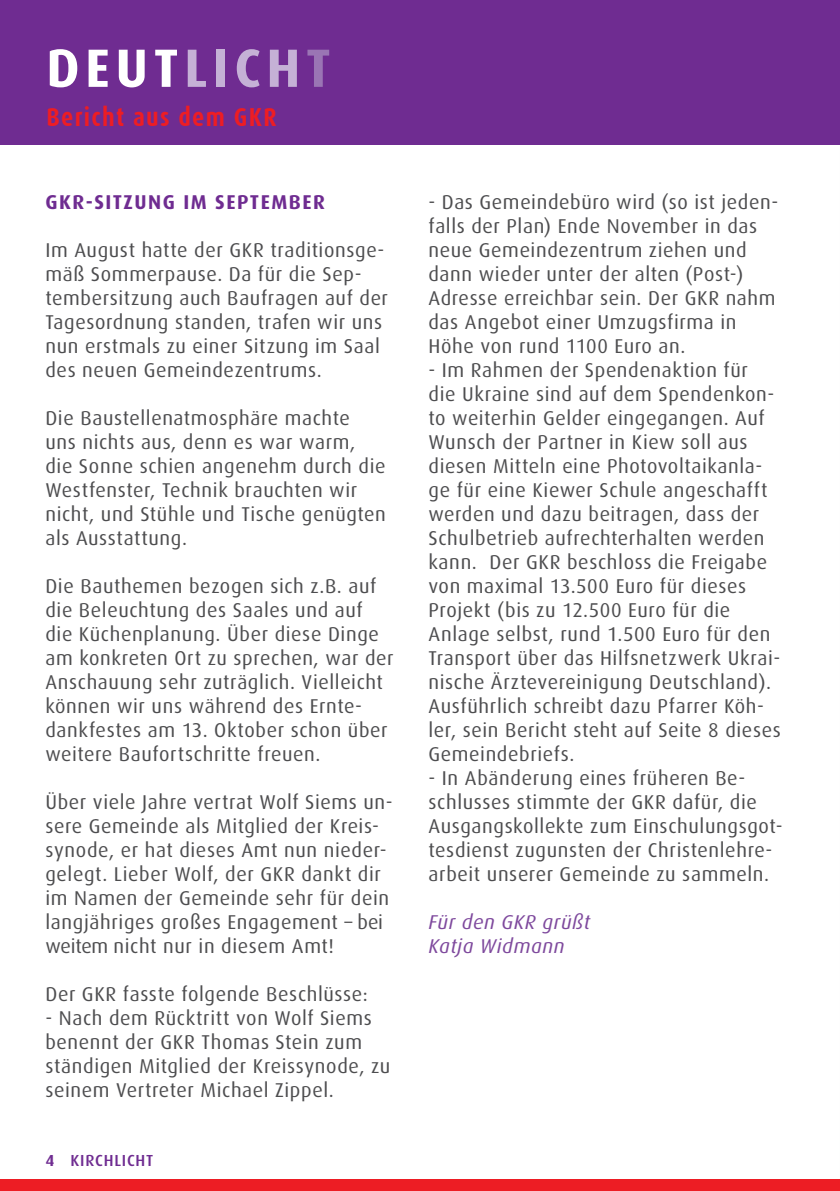
<style>
.page{position:relative;width:840px;height:1191px;background:#fff}
.page>*{position:absolute;margin:0;border:0;box-sizing:border-box;transform-origin:0 0}
.t1{font:700 54px "Dax";letter-spacing:.1em;color:#fff}
.t2{font:700 26px "Dax Condensed";letter-spacing:.05em;color:#ed1d24}
.t3{font:20px/24px "Dax";letter-spacing:.03em;color:#4d4d4f}
.t4{font:italic 20px/24px "Dax";letter-spacing:.03em;color:#7e499d}
.t5{font:700 20px "Dax";letter-spacing:.075em;color:#6f2c91}
.t6{font:500 16px "Dax";letter-spacing:.05em;color:#6f2c91}
.s1{color:#c5b1d6}
.s2{color:#9a75b4}
.s3{font-weight:700}
</style>
<div class="page">
<div style="left:0;top:1179px;width:839px;height:12px;background:#ed1d24"></div>
<div style="left:0;top:0;width:839px;height:145px;background:#6f2c91"></div>
<hr style="left:839px;top:0;width:1px;height:145px;background:#6f2c91">
<h1 class="t1" style="left:46px;top:38px;width:286px">DEUT<span class="s1">LICH</span><span class="s2">T</span></h1>
<h2 class="t2" style="left:46px;top:103px;width:231px">Bericht aus dem GKR</h2>
<p class="t5" style="left:45px;top:190px;width:281px">GKR-SITZUNG IM SEPTEMBER</p>
<p class="t3" style="left:45px;top:238px;width:344px">Im August hatte der GKR traditionsge&shy;mäß Sommerpause. Da für die Sep&shy;tembersitzung auch Baufragen auf der Tagesordnung standen, trafen wir uns nun erstmals zu einer Sitzung im Saal des neuen Gemeindezentrums.</p>
<p class="t3" style="left:45px;top:406px;width:342px">Die Baustellenatmosphäre machte<br>uns nichts aus, denn es war warm, die Sonne schien angenehm durch die<br>Westfenster, Technik brauchten wir nicht, und Stühle und Tische genügten als Ausstattung.</p>
<p class="t3" style="left:45px;top:574px;width:349px">Die Bauthemen bezogen sich z.B. auf die Beleuchtung des Saales und auf die Küchenplanung. Über diese Dinge am konkreten Ort zu sprechen, war der Anschauung sehr zuträglich. Vielleicht können wir uns während des Ernte&shy;dankfestes am 13. Oktober schon über weitere Baufortschritte freuen.</p>
<p class="t3" style="left:45px;top:790px;width:348px">Über viele Jahre vertrat Wolf Siems un&shy;sere Gemeinde als Mitglied der Kreis&shy;synode, er hat dieses Amt nun nieder&shy;gelegt. Lieber Wolf, der GKR dankt dir im Namen der Gemeinde sehr für dein langjähriges großes Engagement – bei weitem nicht nur in diesem Amt!</p>
<p class="t3" style="left:45px;top:982px;width:324px">Der GKR fasste folgende Beschlüsse:</p>
<p class="t3" style="left:45px;top:1006px;width:346px">- Nach dem Rücktritt von Wolf Siems benennt der GKR Thomas Stein zum ständigen Mitglied der Kreissynode, zu seinem Vertreter Michael Zippel.</p>
<p class="t6" style="left:45px;top:1151px;width:109px"><span class="s3">4</span> KIRCHLICHT</p>
<p class="t3" style="left:428px;top:190px;width:351px">- Das Gemeindebüro wird (so ist jeden&shy;falls der Plan) Ende November in das neue Gemeindezentrum ziehen und dann wieder unter der alten (Post-)<br>Adresse erreichbar sein. Der GKR nahm das Angebot einer Umzugsfirma in Höhe von rund 1100 Euro an.</p>
<p class="t3" style="left:428px;top:358px;width:353px">- Im Rahmen der Spendenaktion für<br>die Ukraine sind auf dem Spendenkon&shy;to weiterhin Gelder eingegangen. Auf Wunsch der Partner in Kiew soll aus diesen Mitteln eine Photovoltaikanla&shy;ge für eine Kiewer Schule angeschafft werden und dazu beitragen, dass der Schulbetrieb aufrechterhalten werden kann. Der GKR beschloss die Freigabe von maximal 13.500 Euro für dieses Projekt (bis zu 12.500 Euro für die Anlage selbst, rund 1.500 Euro für den Transport über das Hilfsnetzwerk Ukrai&shy;nische Ärztevereinigung Deutschland).<br>Ausführlich schreibt dazu Pfarrer Köh&shy;ler, sein Bericht steht auf Seite 8 dieses Gemeindebriefs.</p>
<p class="t3" style="left:428px;top:766px;width:355px">- In Abänderung eines früheren Be&shy;schlusses stimmte der GKR dafür, die Ausgangskollekte zum Einschulungsgot&shy;tesdienst zugunsten der Christenlehre&shy;arbeit unserer Gemeinde zu sammeln.</p>
<p class="t4" style="left:428px;top:910px;width:163px">Für den GKR grüßt<br>Katja Widmann</p>
</div>
